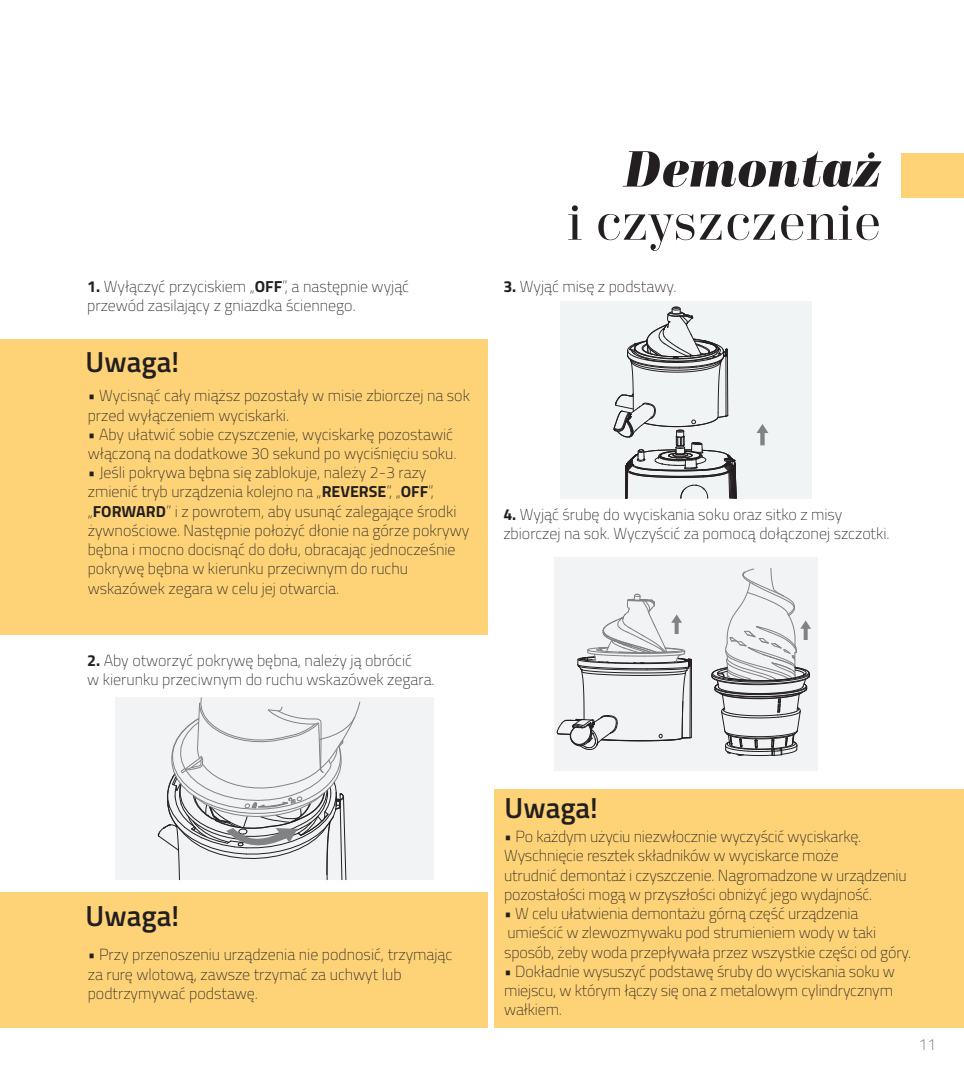
<style>
.page{position:relative;width:964px;height:1078px;background:#fff}
.page>*{position:absolute;margin:0;border:0;box-sizing:border-box;transform-origin:0 0}
.t1{font:50.4px "Trivia Serif";color:#231f20}
.t2{font:italic 900 50.4px "Trivia Serif";color:#231f20}
.t3{font:600 29px "Titillium";color:#231f20}
.t4{font:100 16px/19.2px "Titillium";color:#231f20}
.t5{font:100 16px "Titillium";color:#58595b}
.s1{font-weight:700}
</style>
<div class="page">
<div style="left:902px;top:153px;width:62px;height:45px;background:#fed378"></div>
<div style="left:0;top:339px;width:487px;height:295px;background:#fed378"></div>
<div style="left:494px;top:788px;width:470px;height:239px;background:#fed378"></div>
<div style="left:0;top:892px;width:487px;height:135px;background:#fed378"></div>
<div style="left:115px;top:697px;width:318px;height:182px;background:#f1f3f4"></div>
<svg style="left:158px;top:697px;width:202px;height:183px"></svg>
<div style="left:555px;top:557px;width:263px;height:214px;background:#f1f3f4"></div>
<div style="left:561px;top:301px;width:251px;height:197px;background:#f1f4f5"></div>
<svg style="left:557px;top:307px;width:254px;height:448px"></svg>
<h1 class="t2" style="left:624px;top:140px;width:258px">Demontaż</h1>
<h1 class="t1" style="left:567px;top:195px;width:316px">i czyszczenie</h1>
<p class="t4" style="left:87px;top:275px;width:323px"><span class="s1">1.</span> Wyłączyć przyciskiem „<span class="s1">OFF</span>”, a następnie wyjąć przewód zasilający z gniazdka ściennego.</p>
<p class="t4" style="left:503px;top:275px;width:174px"><span class="s1">3.</span> Wyjąć misę z podstawy.</p>
<h2 class="t3" style="left:86px;top:340px;width:95px">Uwaga!</h2>
<p class="t4" style="left:88px;top:385px;width:384px">• Wycisnąć cały miąższ pozostały w misie zbiorczej na sok przed wyłączeniem wyciskarki.</p>
<p class="t4" style="left:88px;top:424px;width:370px">• Aby ułatwić sobie czyszczenie, wyciskarkę pozostawić włączoną na dodatkowe 30 sekund po wyciśnięciu soku.</p>
<p class="t4" style="left:88px;top:462px;width:383px">• Jeśli pokrywa bębna się zablokuje, należy 2-3 razy zmienić tryb urządzenia kolejno na „<span class="s1">REVERSE</span>”, „<span class="s1">OFF</span>”, „<span class="s1">FORWARD</span>” i z powrotem, aby usunąć zalegające środki żywnościowe. Następnie położyć dłonie na górze pokrywy bębna i mocno docisnąć do dołu, obracając jednocześnie pokrywę bębna w kierunku przeciwnym do ruchu wskazówek zegara w celu jej otwarcia.</p>
<p class="t4" style="left:87px;top:649px;width:349px"><span class="s1">2.</span> Aby otworzyć pokrywę bębna, należy ją obrócić<br>w kierunku przeciwnym do ruchu wskazówek zegara.</p>
<p class="t4" style="left:503px;top:504px;width:388px"><span class="s1">4.</span> Wyjąć śrubę do wyciskania soku oraz sitko z misy zbiorczej na sok. Wyczyścić za pomocą dołączonej szczotki.</p>
<h2 class="t3" style="left:86px;top:893px;width:95px">Uwaga!</h2>
<p class="t4" style="left:88px;top:944px;width:366px">• Przy przenoszeniu urządzenia nie podnosić, trzymając za rurę wlotową, zawsze trzymać za uchwyt lub podtrzymywać podstawę.</p>
<h2 class="t3" style="left:504px;top:785px;width:95px">Uwaga!</h2>
<p class="t4" style="left:504px;top:826px;width:404px">• Po każdym użyciu niezwłocznie wyczyścić wyciskarkę.<br>Wyschnięcie resztek składników w wyciskarce może<br>utrudnić demontaż i czyszczenie. Nagromadzone w urządzeniu pozostałości mogą w przyszłości obniżyć jego wydajność.</p>
<p class="t4" style="left:504px;top:902px;width:408px">• W celu ułatwienia demontażu górną część urządzenia umieścić w zlewozmywaku pod strumieniem wody w taki sposób, żeby woda przepływała przez wszystkie części od góry.</p>
<p class="t4" style="left:504px;top:960px;width:392px">• Dokładnie wysuszyć podstawę śruby do wyciskania soku w miejscu, w którym łączy się ona z metalowym cylindrycznym wałkiem.</p>
<p class="t5" style="left:918px;top:1032px;width:19px">11</p>
</div>
